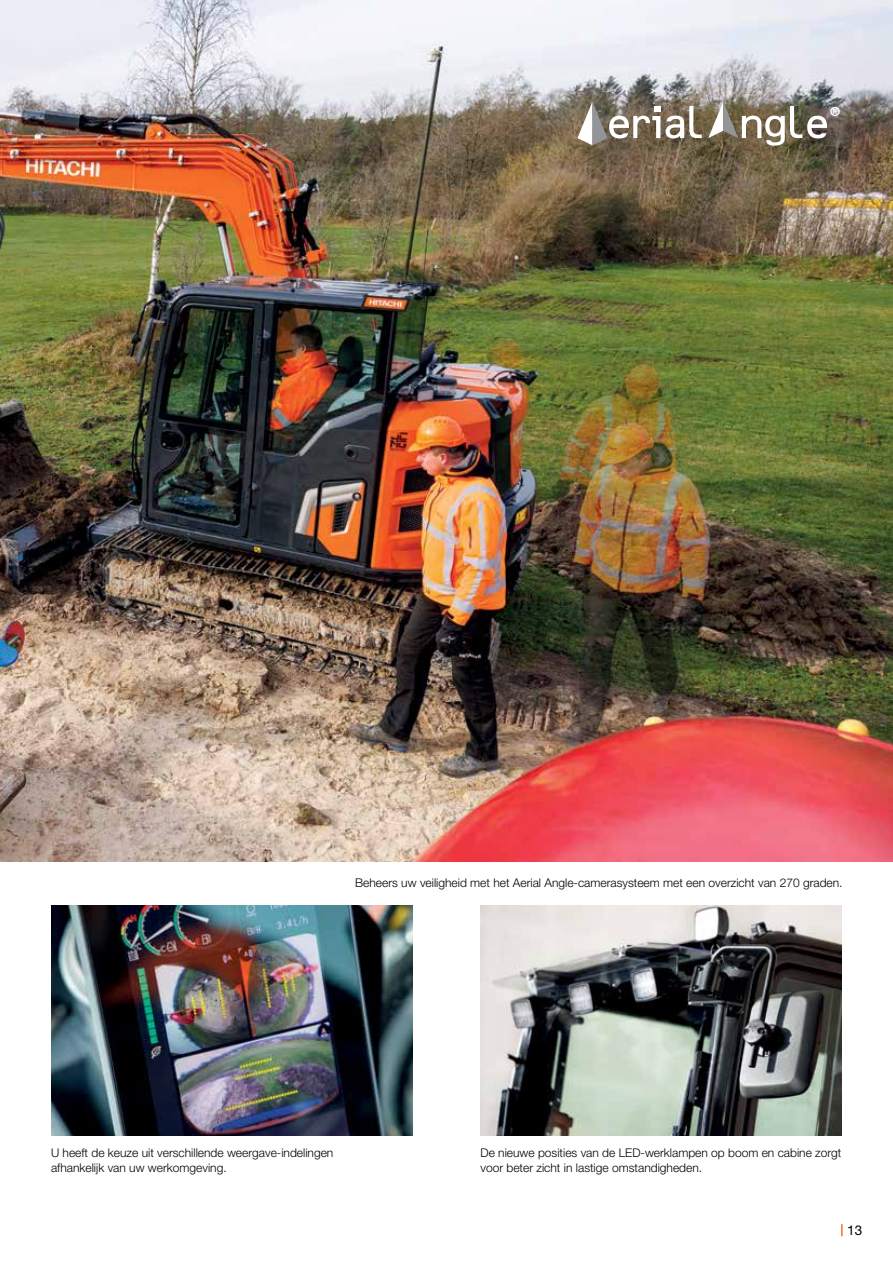
<style>
.page{position:relative;width:893px;height:1263px;background:#fff}
.page>*{position:absolute;margin:0;border:0;box-sizing:border-box;transform-origin:0 0}
.t1{font:13.5px "Helvetica Neue LT Pro";color:#000}
.t2{font:700 condensed 12.6px "Helvetica Neue LT Pro";color:#fff}
.t3{font:300 12px/15px "Helvetica Neue LT Pro";color:#000}
</style>
<div class="page">
<svg style="left:841px;top:1224px;width:2px;height:12px"></svg>
<img style="left:0;top:0;width:893px;height:861px">
<img style="left:51px;top:906px;width:361px;height:229px">
<img style="left:480px;top:906px;width:362px;height:229px">
<svg style="left:577px;top:102px;width:83px;height:43px"></svg>
<svg style="left:666px;top:106px;width:36px;height:32px"></svg>
<svg style="left:708px;top:102px;width:119px;height:44px"></svg>
<p class="t2" style="left:830px;top:104px;width:12px">®</p>
<p class="t3" style="left:355px;top:875px;width:489px">Beheers uw veiligheid met het Aerial Angle-camerasysteem met een overzicht van 270 graden.</p>
<p class="t3" style="left:51px;top:1145px;width:284px">U heeft de keuze uit verschillende weergave-indelingen afhankelijk van uw werkomgeving.</p>
<p class="t3" style="left:480px;top:1145px;width:362px">De nieuwe posities van de LED-werklampen op boom en cabine zorgt voor beter zicht in lastige omstandigheden.</p>
<p class="t1" style="left:847px;top:1222px;width:17px">13</p>
</div>
